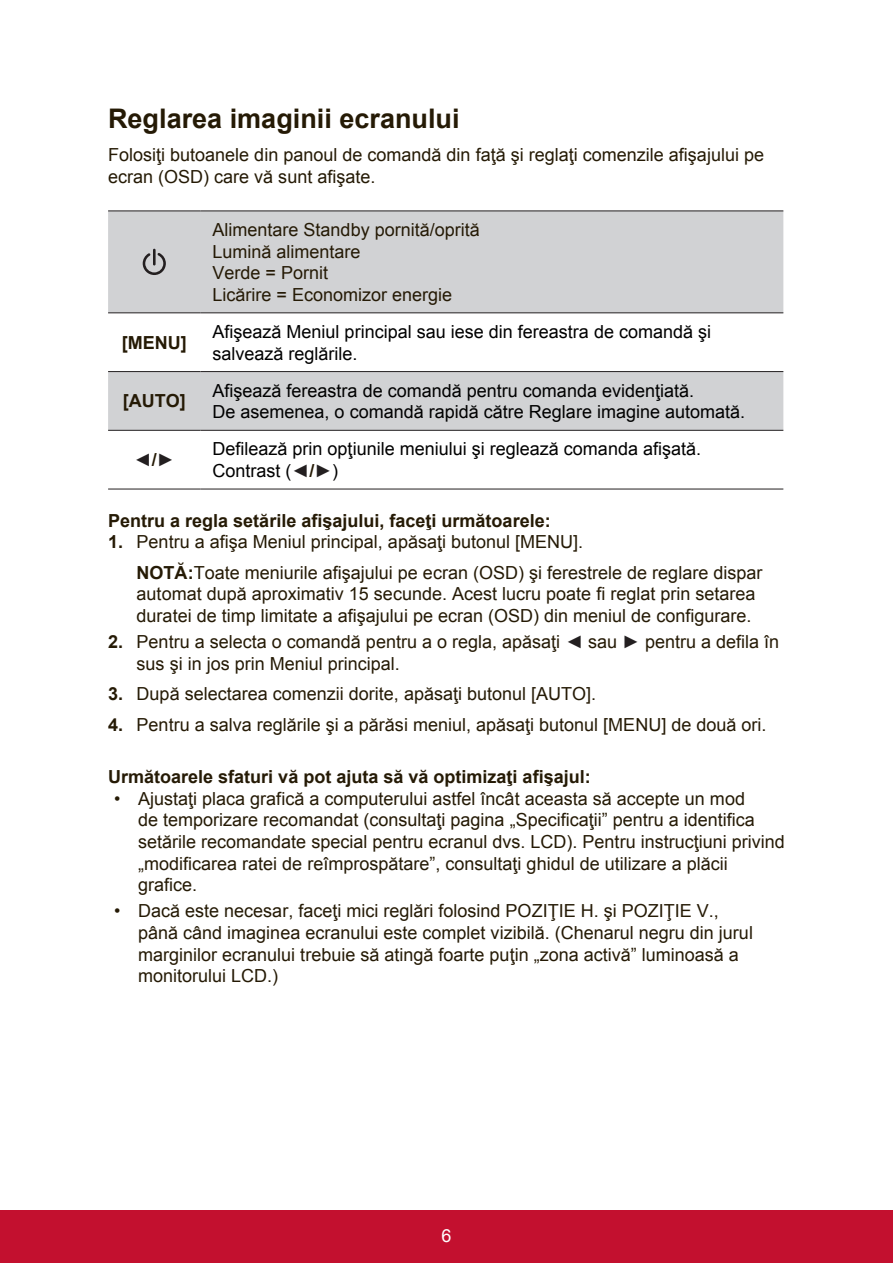
<style>
.page{position:relative;width:893px;height:1263px;background:#fff}
.page>*{position:absolute;margin:0;border:0;box-sizing:border-box;transform-origin:0 0}
.t1{font:700 27px "Arial";color:#251a05}
.t2{font:18px/21.6px "Arial";color:#251a05}
.t3{font:18px/21.6px "Arial";color:#000}
.t4{font:700 18px "Arial";color:#251a05}
.t5{font:18px "Arial";color:#231f20}
.t6{font:18px "Arial";color:#fff}
.s1{font-weight:700;color:#251a05}
.s2{color:#231f20}
.s3{font-weight:700}
</style>
<div class="page">
<div style="left:0;top:1210px;width:892px;height:53px;background:#c3102f"></div>
<svg style="left:108px;top:211px;width:675px;height:219px;fill:#d1d2d4"></svg>
<hr style="left:108px;top:210px;width:92px;height:1px;background:#231f20">
<hr style="left:200px;top:210px;width:583px;height:1px;background:#231f20">
<hr style="left:108px;top:312px;width:92px;height:1px;background:#231f20">
<hr style="left:200px;top:312px;width:583px;height:1px;background:#231f20">
<hr style="left:108px;top:371px;width:92px;height:1px;background:#231f20">
<hr style="left:200px;top:371px;width:583px;height:1px;background:#231f20">
<hr style="left:108px;top:430px;width:92px;height:1px;background:#231f20">
<hr style="left:108px;top:488px;width:92px;height:1px;background:#231f20">
<hr style="left:200px;top:430px;width:583px;height:1px;background:#231f20">
<hr style="left:200px;top:488px;width:583px;height:1px;background:#231f20">
<svg style="left:143px;top:249px;width:23px;height:26px"></svg>
<h1 class="t1" style="left:108px;top:100px;width:353px">Reglarea imaginii ecranului</h1>
<p class="t2" style="left:108px;top:144px;width:657px">Folosiţi butoanele din panoul de comandă din faţă şi reglaţi comenzile afişajului pe ecran (OSD) care vă sunt afişate.</p>
<p class="t2" style="left:212px;top:219px;width:269px">Alimentare Standby pornită/oprită<br>Lumină alimentare<br>Verde = Pornit<br>Licărire = Economizor energie</p>
<p class="t4" style="left:122px;top:330px;width:66px">[MENU]</p>
<p class="t3" style="left:212px;top:321px;width:500px">Afişează Meniul principal sau iese din fereastra de comandă şi salvează reglările.</p>
<p class="t4" style="left:123px;top:389px;width:64px">[AUTO]</p>
<p class="t3" style="left:212px;top:380px;width:534px">Afişează fereastra de comandă pentru comanda evidenţiată.<br>De asemenea, o comandă rapidă către Reglare imagine automată.</p>
<p class="t5" style="left:134px;top:448px;width:42px">◄<span class="s1">/</span>►</p>
<p class="t3" style="left:212px;top:438px;width:490px">Defilează prin opţiunile meniului şi reglează comanda afişată.<br>Contrast (<span class="s2">◄</span><span class="s1">/</span><span class="s2">►</span>)</p>
<p class="t4" style="left:108px;top:508px;width:444px">Pentru a regla setările afişajului, faceţi următoarele:</p>
<p class="t2" style="left:136px;top:527px;width:627px;line-height:30.6px;text-indent:-28px"><span class="s3">1.</span> Pentru a afişa Meniul principal, apăsaţi butonul [MENU].<br><span class="s3">NOTĂ:</span>Toate meniurile afişajului pe ecran (OSD) şi ferestrele de reglare dispar</p>
<p class="t2" style="left:136px;top:583px;width:620px">automat după aproximativ 15 secunde. Acest lucru poate fi reglat prin setarea duratei de timp limitate a afişajului pe ecran (OSD) din meniul de configurare.</p>
<p class="t2" style="left:136px;top:631px;width:644px;text-indent:-28px"><span class="s3">2.</span> Pentru a selecta o comandă pentru a o regla, apăsaţi <span class="s2">◄</span> sau <span class="s2">►</span> pentru a defila în sus şi in jos prin Meniul principal.</p>
<p class="t2" style="left:108px;top:683px;width:489px"><span class="s3">3.</span> După selectarea comenzii dorite, apăsaţi butonul [AUTO].</p>
<p class="t2" style="left:108px;top:714px;width:659px"><span class="s3">4.</span> Pentru a salva reglările şi a părăsi meniul, apăsaţi butonul [MENU] de două ori.</p>
<p class="t4" style="left:108px;top:765px;width:484px">Următoarele sfaturi vă pot ajuta să vă optimizaţi afişajul:</p>
<p class="t2" style="left:138px;top:788px;width:648px;text-indent:-24px">• Ajustaţi placa grafică a computerului astfel încât aceasta să accepte un mod<br>de temporizare recomandat (consultaţi pagina „Specificaţii” pentru a identifica setările recomandate special pentru ecranul dvs. LCD). Pentru instrucţiuni privind „modificarea ratei de reîmprospătare”, consultaţi ghidul de utilizare a plăcii grafice.</p>
<p class="t2" style="left:138px;top:900px;width:616px;text-indent:-24px">• Dacă este necesar, faceţi mici reglări folosind POZIŢIE H. şi POZIŢIE V., până când imaginea ecranului este complet vizibilă. (Chenarul negru din jurul marginilor ecranului trebuie să atingă foarte puţin „zona activă” luminoasă a monitorului LCD.)</p>
<p class="t6" style="left:441px;top:1223px;width:12px">6</p>
</div>
